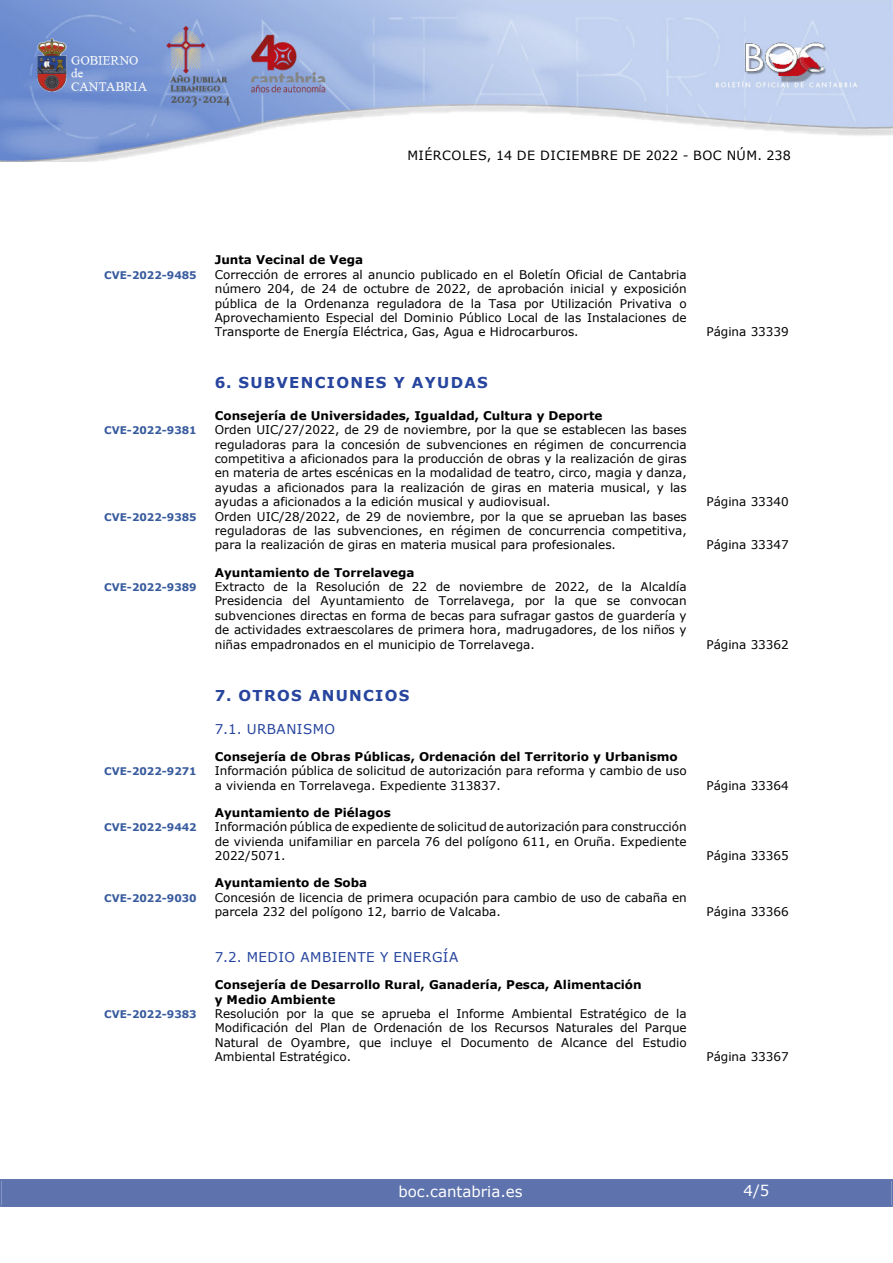
<style>
.page{position:relative;width:893px;height:1263px;background:#fff}
.page>*{position:absolute;margin:0;border:0;box-sizing:border-box;transform-origin:0 0}
.indice_1{font:700 15px "Verdana";letter-spacing:.085em;color:#27459e}
.t1{font:15px "Verdana";color:#fff}
.indice_2{font:13.5px "Verdana";letter-spacing:.035em;color:#27459e}
.t2{font:12.75px "Verdana";letter-spacing:.035em;color:#000}
.indice_4{font:12px/14.4px "Verdana";color:#000;text-align:justify}
.indice_3{font:700 12px/14.4px "Verdana";color:#000}
.indice_4-2{font:700 10.5px "Verdana";color:#385b9e}
</style>
<div class="page">
<img style="left:0;top:0;width:893px;height:161px">
<div style="left:2px;top:1180px;width:889px;height:27px;background:#5e73ae"></div>
<div style="left:0;top:1179px;width:893px;height:28px;border:2px solid #5e73ae"></div>
<h4 class="indice_3" style="left:215px;top:252px;width:150px">Junta Vecinal de Vega</h4>
<p class="t2" style="left:407px;top:147px;width:385px">MIÉRCOLES, 14 DE DICIEMBRE DE 2022 - BOC NÚM. 238</p>
<p class="indice_4-2" style="left:104px;top:267px;width:94px">CVE-2022-9485</p>
<p class="indice_4" style="left:215px;top:267px;width:473px">Corrección de errores al anuncio publicado en el Boletín Oficial de Cantabria número 204, de 24 de octubre de 2022, de aprobación inicial y exposición pública de la Ordenanza reguladora de la Tasa por Utilización Privativa o Aprovechamiento Especial del Dominio Público Local de las Instalaciones de Transporte de Energía Eléctrica, Gas, Agua e Hidrocarburos.</p>
<h2 class="indice_1" style="left:215px;top:372px;width:275px">6. SUBVENCIONES Y AYUDAS</h2>
<h4 class="indice_3" style="left:215px;top:408px;width:389px">Consejería de Universidades, Igualdad, Cultura y Deporte</h4>
<p class="indice_4-2" style="left:104px;top:423px;width:94px">CVE-2022-9381</p>
<p class="indice_4" style="left:215px;top:422px;width:474px">Orden UIC/27/2022, de 29 de noviembre, por la que se establecen las bases reguladoras para la concesión de subvenciones en régimen de concurrencia competitiva a aficionados para la producción de obras y la realización de giras en materia de artes escénicas en la modalidad de teatro, circo, magia y danza, ayudas a aficionados para la realización de giras en materia musical, y las ayudas a aficionados a la edición musical y audiovisual.</p>
<p class="indice_4-2" style="left:104px;top:509px;width:94px">CVE-2022-9385</p>
<p class="indice_4" style="left:215px;top:509px;width:473px">Orden UIC/28/2022, de 29 de noviembre, por la que se aprueban las bases reguladoras de las subvenciones, en régimen de concurrencia competitiva, para la realización de giras en materia musical para profesionales.</p>
<h4 class="indice_3" style="left:215px;top:565px;width:201px">Ayuntamiento de Torrelavega</h4>
<p class="indice_4-2" style="left:104px;top:580px;width:94px">CVE-2022-9389</p>
<p class="indice_4" style="left:215px;top:579px;width:473px">Extracto de la Resolución de 22 de noviembre de 2022, de la Alcaldía Presidencia del Ayuntamiento de Torrelavega, por la que se convocan subvenciones directas en forma de becas para sufragar gastos de guardería y de actividades extraescolares de primera hora, madrugadores, de los niños y niñas empadronados en el municipio de Torrelavega.</p>
<h2 class="indice_1" style="left:215px;top:684px;width:196px">7. OTROS ANUNCIOS</h2>
<h3 class="indice_2" style="left:215px;top:720px;width:122px">7.1. URBANISMO</h3>
<h4 class="indice_3" style="left:215px;top:749px;width:465px">Consejería de Obras Públicas, Ordenación del Territorio y Urbanismo</h4>
<p class="indice_4-2" style="left:104px;top:764px;width:94px">CVE-2022-9271</p>
<p class="indice_4" style="left:215px;top:764px;width:473px">Información pública de solicitud de autorización para reforma y cambio de uso a vivienda en Torrelavega. Expediente 313837.</p>
<h4 class="indice_3" style="left:215px;top:805px;width:178px">Ayuntamiento de Piélagos</h4>
<p class="indice_4-2" style="left:104px;top:820px;width:94px">CVE-2022-9442</p>
<p class="indice_4" style="left:215px;top:820px;width:473px">Información pública de expediente de solicitud de autorización para construcción de vivienda unifamiliar en parcela 76 del polígono 611, en Oruña. Expediente 2022/5071.</p>
<h4 class="indice_3" style="left:215px;top:875px;width:154px">Ayuntamiento de Soba</h4>
<p class="indice_4-2" style="left:104px;top:890px;width:94px">CVE-2022-9030</p>
<p class="indice_4" style="left:215px;top:890px;width:473px">Concesión de licencia de primera ocupación para cambio de uso de cabaña en parcela 232 del polígono 12, barrio de Valcaba.</p>
<h3 class="indice_2" style="left:215px;top:948px;width:245px">7.2. MEDIO AMBIENTE Y ENERGÍA</h3>
<h4 class="indice_3" style="left:215px;top:977px;width:428px">Consejería de Desarrollo Rural, Ganadería, Pesca, Alimentación y Medio Ambiente</h4>
<p class="indice_4-2" style="left:104px;top:1007px;width:94px">CVE-2022-9383</p>
<p class="indice_4" style="left:215px;top:1006px;width:473px">Resolución por la que se aprueba el Informe Ambiental Estratégico de la Modificación del Plan de Ordenación de los Recursos Naturales del Parque Natural de Oyambre, que incluye el Documento de Alcance del Estudio Ambiental Estratégico.</p>
<p class="indice_4" style="left:706px;top:325px;width:84px">Página 33339</p>
<p class="indice_4" style="left:706px;top:494px;width:84px">Página 33340</p>
<p class="indice_4" style="left:706px;top:538px;width:84px">Página 33347</p>
<p class="indice_4" style="left:706px;top:637px;width:84px">Página 33362</p>
<p class="indice_4" style="left:706px;top:778px;width:84px">Página 33364</p>
<p class="indice_4" style="left:706px;top:848px;width:84px">Página 33365</p>
<p class="indice_4" style="left:706px;top:904px;width:84px">Página 33366</p>
<p class="indice_4" style="left:706px;top:1049px;width:84px">Página 33367</p>
<p class="t1" style="left:398px;top:1181px;width:126px">boc.cantabria.es</p>
<p class="t1" style="left:744px;top:1180px;width:27px">4/5</p>
</div>
